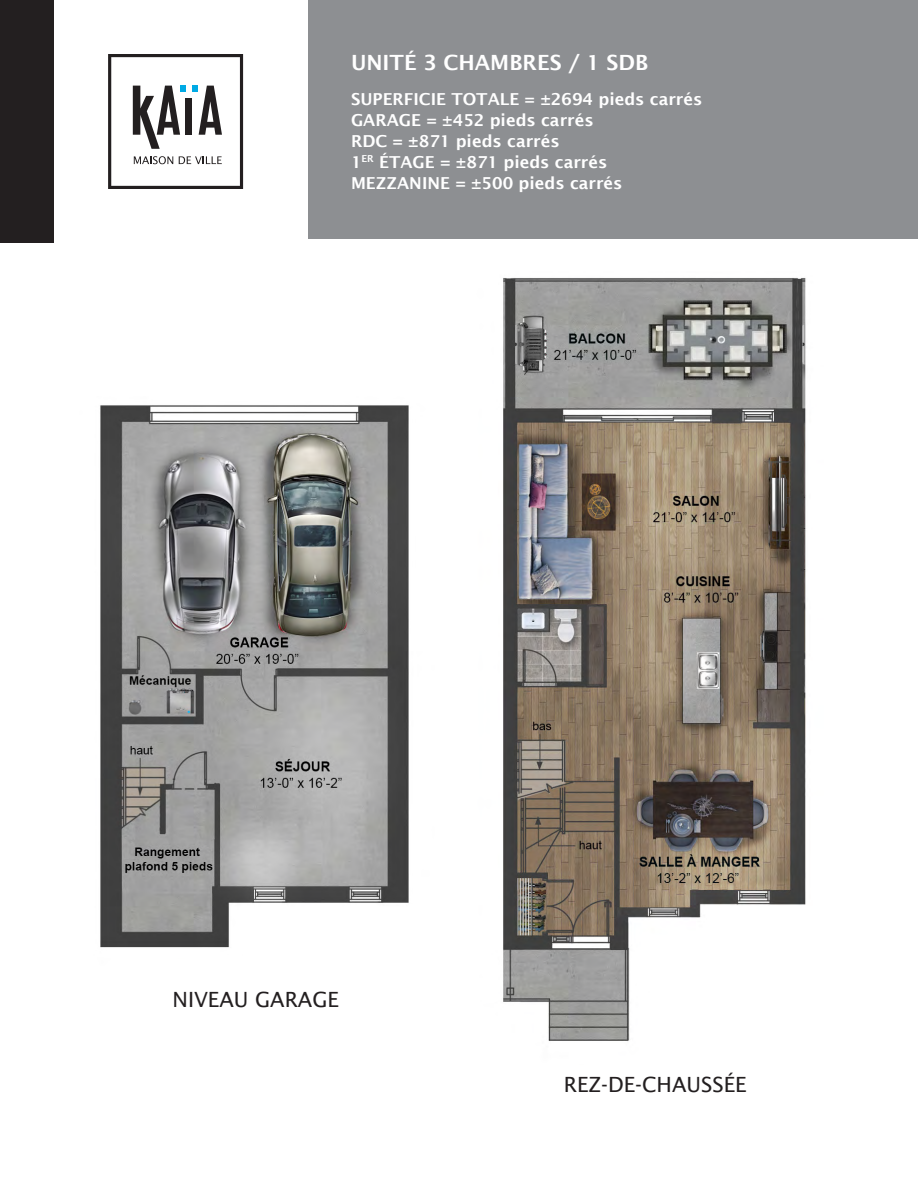
<style>
.page{position:relative;width:918px;height:1188px;background:#fff}
.page>*{position:absolute;margin:0;border:0;box-sizing:border-box;transform-origin:0 0}
.t1{font:21px "Lucida Sans";color:#231f20}
.t2{font:600 21px "Lucida Sans";color:#fff}
.t3{font:600 16.5px "Lucida Sans";color:#fff}
</style>
<div class="page">
<div style="left:308px;top:0;width:610px;height:239px;background:#8d8f92"></div>
<img style="left:100px;top:405px;width:309px;height:543px">
<img style="left:503px;top:278px;width:303px;height:763px">
<div style="left:0;top:0;width:54px;height:243px;background:#231f20"></div>
<svg style="left:108px;top:54px;width:135px;height:135px"></svg>
<p class="t2" style="left:351px;top:51px;width:299px">UNITÉ 3 CHAMBRES / 1 SDB</p>
<p class="t3" style="left:351px;top:89px;width:353px">SUPERFICIE TOTALE = ±2694 pieds carrés</p>
<p class="t3" style="left:351px;top:110px;width:244px">GARAGE = ±452 pieds carrés</p>
<p class="t3" style="left:351px;top:131px;width:210px">RDC = ±871 pieds carrés</p>
<p class="t3" style="left:351px;top:152px;width:258px">1<sup>ER</sup> ÉTAGE = ±871 pieds carrés</p>
<p class="t3" style="left:351px;top:173px;width:273px">MEZZANINE = ±500 pieds carrés</p>
<p class="t1" style="left:173px;top:987px;width:168px">NIVEAU GARAGE</p>
<p class="t1" style="left:564px;top:1072px;width:184px">REZ-DE-CHAUSSÉE</p>
</div>
